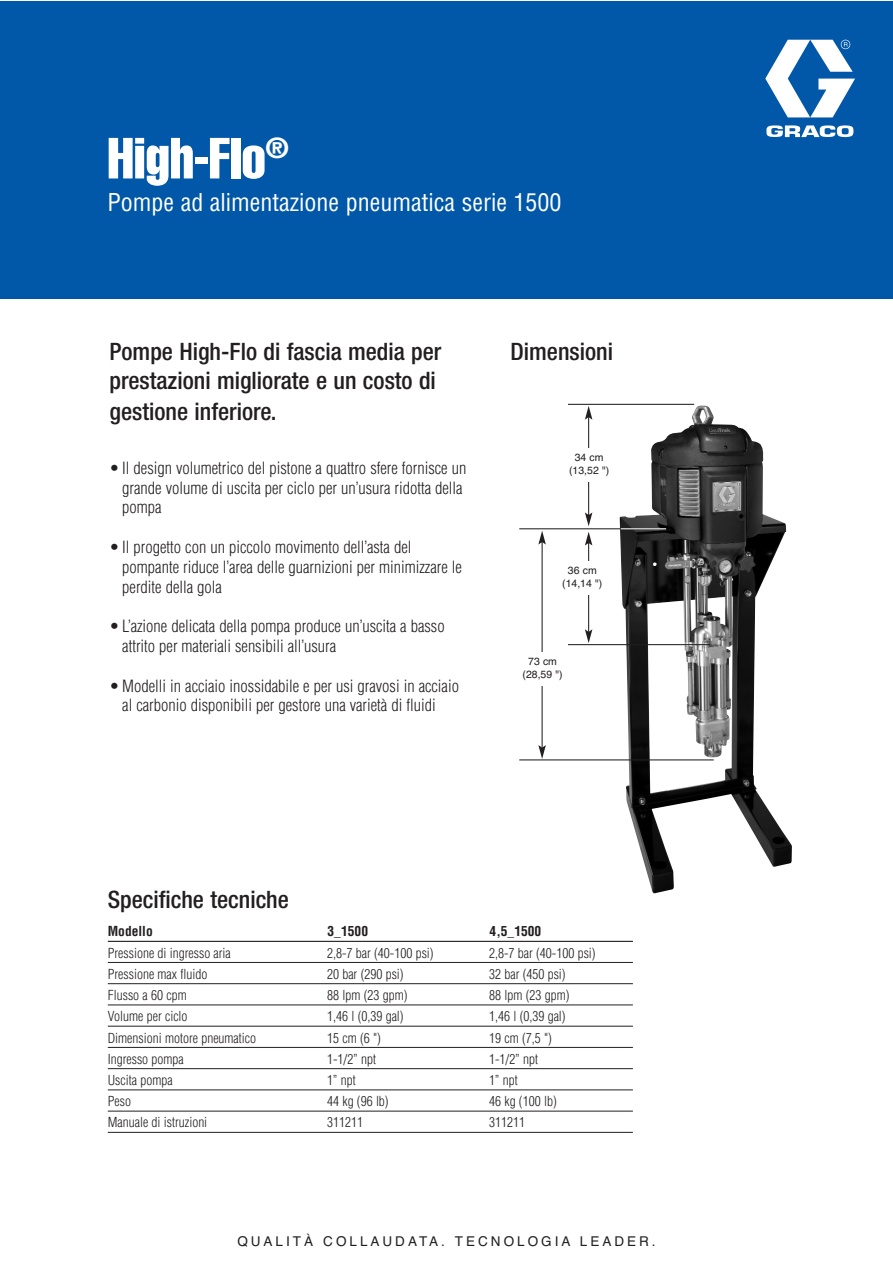
<style>
.page{position:relative;width:893px;height:1263px;background:#fff}
.page>*{position:absolute;margin:0;border:0;box-sizing:border-box;transform-origin:0 0}
.t1{font:57px "Helvetica LT Std Comp";color:#fff}
.t2{font:500 condensed 24px/28.8px "Helvetica Neue LT Std";color:#231f20}
.t3{font:condensed 24px "Helvetica LT Std";color:#fff}
.t4{font:300 condensed 16.5px/19.8px "Helvetica LT Std";color:#231f20}
.t5{font:300 condensed 13.5px "Helvetica LT Std";color:#231f20}
.t6{font:13.5px "Helvetica";letter-spacing:.22em;color:#231f20}
.t7{font:700 condensed 13.5px "Helvetica LT Std";color:#231f20}
.t8{font:10.5px/12.6px "Helvetica";color:#231f20;text-align:center}
</style>
<div class="page">
<hr style="left:108px;top:941px;width:525px;height:1px;background:#231f20">
<hr style="left:108px;top:962px;width:525px;height:1px;background:#231f20">
<hr style="left:108px;top:983px;width:525px;height:1px;background:#231f20">
<hr style="left:108px;top:1005px;width:525px;height:1px;background:#231f20">
<hr style="left:108px;top:1026px;width:525px;height:1px;background:#231f20">
<hr style="left:108px;top:1047px;width:525px;height:1px;background:#231f20">
<hr style="left:108px;top:1068px;width:525px;height:1px;background:#231f20">
<hr style="left:108px;top:1090px;width:525px;height:1px;background:#231f20">
<hr style="left:108px;top:1111px;width:525px;height:1px;background:#231f20">
<hr style="left:108px;top:1132px;width:525px;height:1px;background:#231f20">
<img style="left:619px;top:405px;width:173px;height:489px">
<hr style="left:568px;top:404px;width:126px;height:1px;background:#231f20">
<hr style="left:519px;top:528px;width:147px;height:1px;background:#231f20">
<hr style="left:621px;top:528px;width:45px;height:1px;background:#fff">
<hr style="left:568px;top:644px;width:142px;height:1px;background:#231f20">
<hr style="left:519px;top:759px;width:195px;height:1px;background:#231f20">
<hr style="left:588px;top:417px;width:1px;height:98px;background:#231f20">
<svg style="left:585px;top:406px;width:7px;height:14px"></svg>
<svg style="left:585px;top:512px;width:7px;height:14px"></svg>
<hr style="left:588px;top:543px;width:1px;height:89px;background:#231f20">
<svg style="left:585px;top:532px;width:7px;height:14px"></svg>
<svg style="left:585px;top:629px;width:7px;height:14px"></svg>
<hr style="left:541px;top:542px;width:2px;height:206px;background:#231f20">
<svg style="left:538px;top:531px;width:8px;height:14px"></svg>
<svg style="left:538px;top:745px;width:8px;height:14px"></svg>
<div style="left:557px;top:448px;width:65px;height:33px;background:#fff"></div>
<div style="left:550px;top:561px;width:65px;height:34px;background:#fff"></div>
<div style="left:510px;top:652px;width:65px;height:34px;background:#fff"></div>
<div style="left:0;top:2px;width:892px;height:297px;background:#0157a8"></div>
<svg style="left:765px;top:40px;width:90px;height:97px"></svg>
<h1 class="t1" style="left:107px;top:125px;width:183px">High-Flo<sup>®</sup></h1>
<h2 class="t3" style="left:107px;top:194px;width:456px">Pompe ad alimentazione pneumatica serie 1500</h2>
<h2 class="t2" style="left:109px;top:340px;width:333px">Pompe High-Flo di fascia media per prestazioni migliorate e un costo di</h2>
<h2 class="t2" style="left:109px;top:399px;width:168px">gestione inferiore.</h2>
<p class="t4" style="left:122px;top:459px;width:346px;text-indent:-13px">• Il design volumetrico del pistone a quattro sfere fornisce un grande volume di uscita per ciclo per un’usura ridotta della pompa</p>
<p class="t4" style="left:122px;top:538px;width:341px;text-indent:-13px">• Il progetto con un piccolo movimento dell’asta del pompante riduce l’area delle guarnizioni per minimizzare le perdite della gola</p>
<p class="t4" style="left:122px;top:618px;width:324px;text-indent:-13px">• L’azione delicata della pompa produce un’uscita a basso attrito per materiali sensibili all’usura</p>
<p class="t4" style="left:122px;top:677px;width:338px;text-indent:-13px">• Modelli in acciaio inossidabile e per usi gravosi in acciaio al carbonio disponibili per gestore una varietà di fluidi</p>
<h2 class="t2" style="left:510px;top:340px;width:104px">Dimensioni</h2>
<p class="t8" style="left:569px;top:452px;width:42px">34 cm (13,52 ")</p>
<p class="t8" style="left:562px;top:565px;width:42px">36 cm (14,14 ")</p>
<p class="t8" style="left:522px;top:656px;width:42px">73 cm (28,59 ")</p>
<h2 class="t2" style="left:108px;top:887px;width:183px">Specifiche tecniche</h2>
<p class="t7" style="left:108px;top:924px;width:47px">Modello</p>
<p class="t7" style="left:328px;top:924px;width:42px">3_1500</p>
<p class="t7" style="left:490px;top:924px;width:53px">4,5_1500</p>
<p class="t5" style="left:108px;top:947px;width:125px">Pressione di ingresso aria</p>
<p class="t5" style="left:327px;top:947px;width:108px">2,8-7 bar (40-100 psi)</p>
<p class="t5" style="left:489px;top:947px;width:108px">2,8-7 bar (40-100 psi)</p>
<p class="t5" style="left:108px;top:969px;width:101px">Pressione max fluido</p>
<p class="t5" style="left:327px;top:969px;width:78px">20 bar (290 psi)</p>
<p class="t5" style="left:489px;top:969px;width:78px">32 bar (450 psi)</p>
<p class="t5" style="left:108px;top:990px;width:80px">Flusso a 60 cpm</p>
<p class="t5" style="left:327px;top:990px;width:82px">88 lpm (23 gpm)</p>
<p class="t5" style="left:489px;top:990px;width:82px">88 lpm (23 gpm)</p>
<p class="t5" style="left:108px;top:1011px;width:81px">Volume per ciclo</p>
<p class="t5" style="left:327px;top:1011px;width:78px">1,46 l (0,39 gal)</p>
<p class="t5" style="left:489px;top:1011px;width:78px">1,46 l (0,39 gal)</p>
<p class="t5" style="left:108px;top:1032px;width:150px">Dimensioni motore pneumatico</p>
<p class="t5" style="left:327px;top:1032px;width:55px">15 cm (6 ")</p>
<p class="t5" style="left:489px;top:1032px;width:64px">19 cm (7,5 ")</p>
<p class="t5" style="left:108px;top:1054px;width:77px">Ingresso pompa</p>
<p class="t5" style="left:327px;top:1054px;width:50px">1-1/2” npt</p>
<p class="t5" style="left:489px;top:1054px;width:50px">1-1/2” npt</p>
<p class="t5" style="left:108px;top:1075px;width:66px">Uscita pompa</p>
<p class="t5" style="left:327px;top:1075px;width:30px">1” npt</p>
<p class="t5" style="left:489px;top:1075px;width:30px">1” npt</p>
<p class="t5" style="left:108px;top:1096px;width:25px">Peso</p>
<p class="t5" style="left:327px;top:1096px;width:63px">44 kg (96 lb)</p>
<p class="t5" style="left:489px;top:1096px;width:69px">46 kg (100 lb)</p>
<p class="t5" style="left:108px;top:1117px;width:101px">Manuale di istruzioni</p>
<p class="t5" style="left:327px;top:1117px;width:37px">311211</p>
<p class="t5" style="left:489px;top:1117px;width:37px">311211</p>
<p class="t6" style="left:237px;top:1236px;width:420px">QUALITÀ COLLAUDATA. TECNOLOGIA LEADER.</p>
</div>
